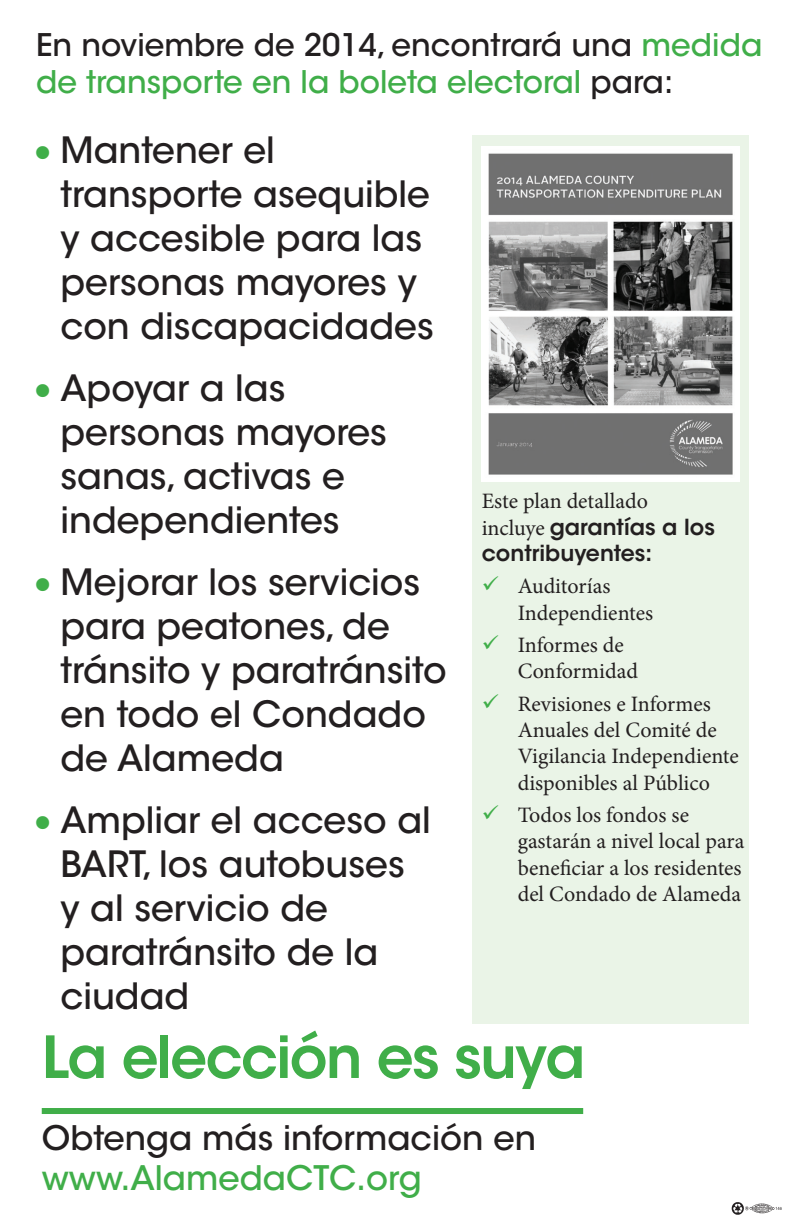
<style>
.page{position:relative;width:792px;height:1224px;background:#fff}
.page>*{position:absolute;margin:0;border:0;box-sizing:border-box;transform-origin:0 0}
.t1{font:600 57.6px "ITC Avant Garde Std";letter-spacing:-.03em;color:#40ae49}
.t2{font:500 36px/44px "ITC Avant Garde Std";color:#231f20}
.t3{font:500 33.6px/40.4px "ITC Avant Garde Std";color:#231f20}
.t4{font:500 31px/37.2px "ITC Avant Garde Std";color:#40ae49}
.t5{font:22px/26.4px "Minion Pro";color:#231f20}
.t6{font:600 22px/26.4px "ITC Avant Garde Std";color:#231f20}
.s1{color:#231f20}
.s2{color:#40ae49}
.s3{font-family:"Minion Pro";font-weight:400}
</style>
<div class="page">
<div style="left:42px;top:1108px;width:541px;height:6px;background:#40ae49"></div>
<div style="left:472px;top:135px;width:277px;height:889px;background:#eaf4e7"></div>
<img style="left:731px;top:1202px;width:51px;height:13px">
<img style="left:482px;top:147px;width:258px;height:334px">
<p class="t4" style="left:36px;top:26px;width:728px"><span class="s1">En noviembre de 2014, encontrará una</span> medida de transporte en la boleta electoral <span class="s1">para:</span></p>
<p class="t2" style="left:60px;top:129px;width:375px;text-indent:-26px"><span class="s2">•</span> Mantener el transporte asequible y accesible para las personas mayores y con discapacidades</p>
<p class="t2" style="left:60px;top:367px;width:328px;text-indent:-26px"><span class="s2">•</span> Apoyar a las personas mayores sanas, activas e independientes</p>
<p class="t2" style="left:60px;top:561px;width:388px;text-indent:-26px"><span class="s2">•</span> Mejorar los servicios para peatones, de tránsito y paratránsito en todo el Condado de Alameda</p>
<p class="t2" style="left:60px;top:799px;width:372px;text-indent:-26px"><span class="s2">•</span> Ampliar el acceso al<br>BART, los autobuses y al servicio de paratránsito de la ciudad</p>
<p class="t6" style="left:482px;top:487px;width:235px"><span class="s3">Este plan detallado incluye</span> garantías a los contribuyentes:</p>
<p class="t5" style="left:518px;top:573px;width:137px">Auditorías<br>Independientes</p>
<p class="t5" style="left:518px;top:632px;width:122px">Informes de<br>Conformidad</p>
<p class="t5" style="left:518px;top:690px;width:223px">Revisiones e Informes<br>Anuales del Comité de<br>Vigilancia Independiente disponibles al Público</p>
<p class="t5" style="left:518px;top:802px;width:228px">Todos los fondos se gastarán a nivel local para beneficiar a los residentes del Condado de Alameda</p>
<p class="t1" style="left:42px;top:1020px;width:545px">La elección es suya</p>
<p class="t3" style="left:42px;top:1117px;width:496px">Obtenga más información en <span class="s2">www.AlamedaCTC.org</span></p>
</div>
